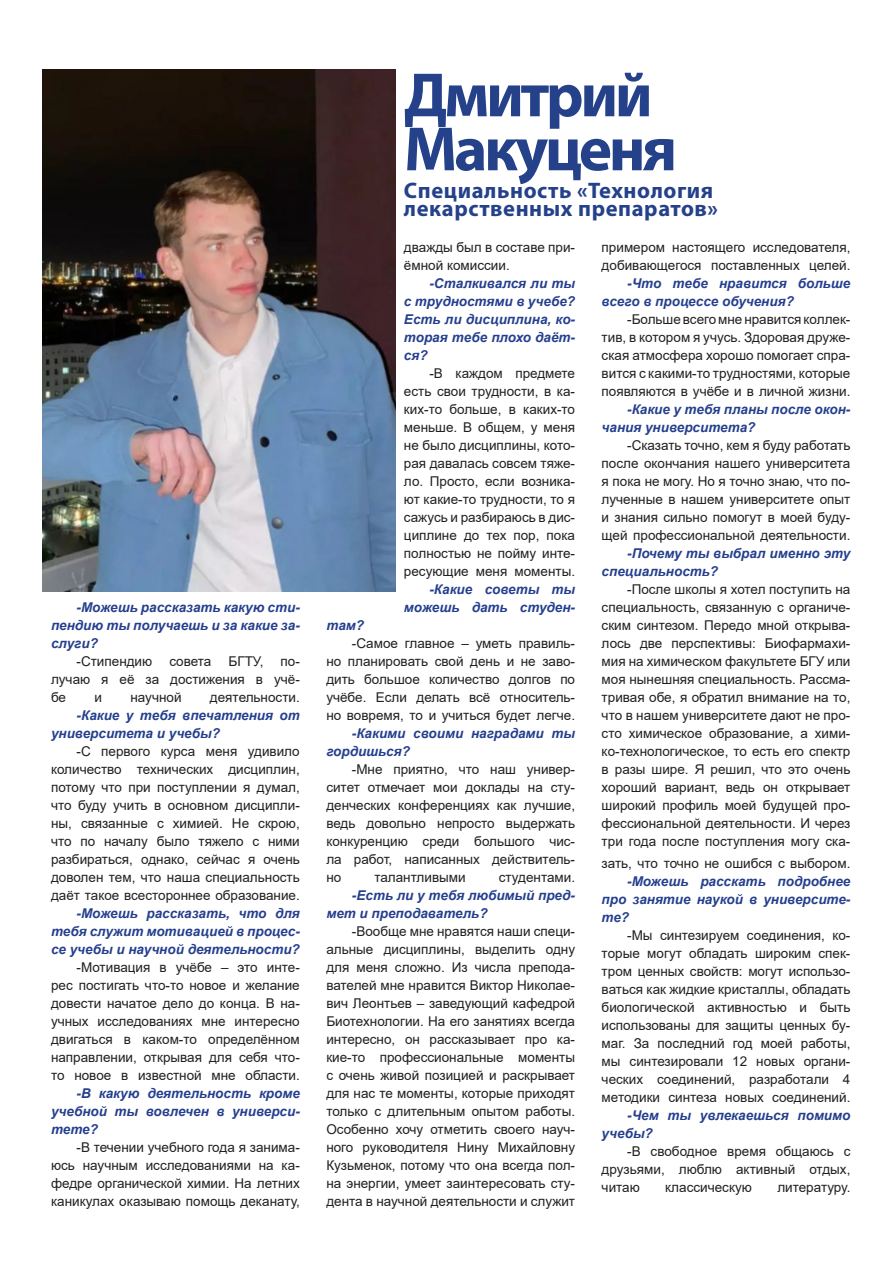
<style>
.page{position:relative;width:893px;height:1263px;background:#fff}
.page>*{position:absolute;margin:0;border:0;box-sizing:border-box;transform-origin:0 0}
.t1{font:700 63px "Myriad Pro";letter-spacing:-.05em;color:#24418a}
.t2{font:700 22.5px "Myriad Pro";letter-spacing:.025em;color:#24418a}
.t3{font:13.5px/18px "Arial";color:#231f20;text-align:justify}
.t4{font:italic 700 13.5px/18px "Arial";color:#253f8e}
</style>
<div class="page">
<img style="left:43px;top:69px;width:352px;height:522px">
<p class="t4" style="left:51px;top:598px;width:250px;text-align:justify;text-indent:26px">-Можешь рассказать какую сти&shy;пендию ты получаешь и за какие за&shy;слуги?</p>
<p class="t3" style="left:77px;top:652px;width:77px">-Стипендию</p>
<p class="t3" style="left:169px;top:652px;width:44px">совета</p>
<p class="t3" style="left:228px;top:652px;width:36px">БГТУ,</p>
<p class="t3" style="left:51px;top:652px;width:250px;text-indent:229px">по&shy;лучаю я её за достижения в учё&shy;бе</p>
<p class="t3" style="left:95px;top:688px;width:9px">и</p>
<p class="t3" style="left:130px;top:688px;width:53px">научной</p>
<p class="t3" style="left:210px;top:688px;width:91px">деятельности.</p>
<p class="t4" style="left:51px;top:706px;width:250px;text-indent:26px">-Какие у тебя впечатления от университета и учебы?</p>
<p class="t3" style="left:51px;top:742px;width:250px;text-indent:26px">-С первого курса меня удивило количество технических дисциплин, потому что при поступлении я думал, что буду учить в основном дисципли&shy;ны, связанные с химией. Не скрою, что по началу было тяжело с ними разбираться, однако, сейчас я очень доволен тем, что наша специальность даёт такое всестороннее образование.</p>
<p class="t4" style="left:51px;top:904px;width:250px;text-align:justify;text-indent:26px">-Можешь рассказать, что для тебя служит мотивацией в процес&shy;се учебы и научной деятельности?</p>
<p class="t3" style="left:51px;top:958px;width:250px;text-indent:26px">-Мотивация в учёбе – это инте&shy;рес постигать что-то новое и желание довести начатое дело до конца. В на&shy;учных исследованиях мне интересно двигаться в каком-то определённом направлении, открывая для себя что&shy;то новое в известной мне области.</p>
<p class="t4" style="left:51px;top:1084px;width:250px;text-align:justify;text-indent:26px">-В какую деятельность кроме учебной ты вовлечен в универси&shy;тете?</p>
<p class="t3" style="left:51px;top:1138px;width:250px;text-indent:26px">-В течении учебного года я занима&shy;юсь научным исследованиями на ка&shy;федре органической химии. На летних каникулах оказываю помощь деканату,</p>
<p class="t1" style="left:404px;top:54px;width:250px">Дмитрий</p>
<p class="t1" style="left:404px;top:108px;width:275px">Макуценя</p>
<p class="t2" style="left:404px;top:176px;width:311px">Специальность «Технология</p>
<p class="t2" style="left:404px;top:194px;width:316px">лекарственных препаратов»</p>
<p class="t3" style="left:404px;top:238px;width:173px">дважды был в составе при&shy;ёмной комиссии.</p>
<p class="t4" style="left:404px;top:275px;width:173px;text-align:justify;text-indent:26px">-Сталкивался ли ты с трудностями в учебе?<br>Есть ли дисциплина, ко&shy;торая тебе плохо даёт&shy;ся?</p>
<p class="t3" style="left:404px;top:364px;width:173px;text-indent:26px">-В каждом предмете есть свои трудности, в ка&shy;ких-то больше, в каких-то меньше. В общем, у меня не было дисциплины, кото&shy;рая давалась совсем тяже&shy;ло. Просто, если возника&shy;ют какие-то трудности, то я сажусь и разбираюсь в дис&shy;циплине до тех пор, пока полностью не пойму инте&shy;ресующие меня моменты.</p>
<p class="t4" style="left:404px;top:581px;width:173px;text-align:right">-Какие советы ты можешь дать студен-</p>
<p class="t4" style="left:326px;top:617px;width:39px">там?</p>
<p class="t3" style="left:326px;top:634px;width:250px;text-indent:26px">-Самое главное – уметь правиль&shy;но планировать свой день и не заво&shy;дить большое количество долгов по учёбе. Если делать всё относитель&shy;но вовремя, то и учиться будет легче.</p>
<p class="t4" style="left:326px;top:725px;width:250px;text-indent:26px">-Какими своими наградами ты гордишься?</p>
<p class="t3" style="left:326px;top:760px;width:250px;text-indent:26px">-Мне приятно, что наш универ&shy;ситет отмечает мои доклады на сту&shy;денческих конференциях как лучшие, ведь довольно непросто выдержать конкуренцию среди большого чис&shy;ла работ, написанных действитель&shy;но</p>
<p class="t3" style="left:374px;top:868px;width:93px">талантливыми</p>
<p class="t3" style="left:499px;top:868px;width:78px">студентами.</p>
<p class="t4" style="left:326px;top:887px;width:250px;text-indent:26px">-Есть ли у тебя любимый пред&shy;мет и преподаватель?</p>
<p class="t3" style="left:326px;top:922px;width:250px;text-indent:26px">-Вообще мне нравятся наши специ&shy;альные дисциплины, выделить одну для меня сложно. Из числа препода&shy;вателей мне нравится Виктор Николае&shy;вич Леонтьев – заведующий кафедрой Биотехнологии. На его занятиях всегда интересно, он рассказывает про ка&shy;кие-то профессиональные моменты с очень живой позицией и раскрывает для нас те моменты, которые приходят только с длительным опытом работы.<br>Особенно хочу отметить своего науч&shy;ного руководителя Нину Михайловну Кузьменок, потому что она всегда пол&shy;на энергии, умеет заинтересовать сту&shy;дента в научной деятельности и служит</p>
<p class="t3" style="left:602px;top:238px;width:250px">примером настоящего исследователя, добивающегося поставленных целей.</p>
<p class="t4" style="left:602px;top:275px;width:250px;text-indent:26px">-Что тебе нравится больше всего в процессе обучения?</p>
<p class="t3" style="left:602px;top:310px;width:250px;text-indent:26px">-Больше всего мне нравится коллек&shy;тив, в котором я учусь. Здоровая друже&shy;ская атмосфера хорошо помогает спра&shy;вится с какими-то трудностями, которые появляются в учёбе и в личной жизни.</p>
<p class="t4" style="left:602px;top:401px;width:250px;text-indent:26px">-Какие у тебя планы после окон&shy;чания университета?</p>
<p class="t3" style="left:602px;top:436px;width:250px;text-indent:26px">-Сказать точно, кем я буду работать после окончания нашего университета я пока не могу. Но я точно знаю, что по&shy;лученные в нашем университете опыт и знания сильно помогут в моей буду&shy;щей профессиональной деятельности.</p>
<p class="t4" style="left:602px;top:545px;width:250px;text-indent:26px">-Почему ты выбрал именно эту специальность?</p>
<p class="t3" style="left:602px;top:580px;width:250px;text-indent:26px">-После школы я хотел поступить на специальность, связанную с органиче&shy;ским синтезом. Передо мной открыва&shy;лось две перспективы: Биофармахи&shy;мия на химическом факультете БГУ или моя нынешняя специальность. Рассма&shy;тривая обе, я обратил внимание на то, что в нашем университете дают не про&shy;сто химическое образование, а хими&shy;ко-технологическое, то есть его спектр в разы шире. Я решил, что это очень хороший вариант, ведь он открывает широкий профиль моей будущей про&shy;фессиональной деятельности. И через три года после поступления могу ска-</p>
<p class="t3" style="left:602px;top:854px;width:250px">зать, что точно не ошибся с выбором.</p>
<p class="t4" style="left:602px;top:872px;width:250px;text-align:justify;text-indent:26px">-Можешь расскать подробнее про занятие наукой в университе&shy;те?</p>
<p class="t3" style="left:602px;top:926px;width:250px;text-indent:26px">-Мы синтезируем соединения, ко&shy;торые могут обладать широким спек&shy;тром ценных свойств: могут использо&shy;ваться как жидкие кристаллы, обладать биологической активностью и быть использованы для защиты ценных бу&shy;маг. За последний год моей работы, мы синтезировали 12 новых органи&shy;ческих соединений, разработали 4 методики синтеза новых соединений.</p>
<p class="t4" style="left:602px;top:1106px;width:250px;text-indent:26px">-Чем ты увлекаешься помимо учебы?</p>
<p class="t3" style="left:602px;top:1142px;width:250px;text-indent:26px">-В свободное время общаюсь с друзьями, люблю активный отдых, читаю</p>
<p class="t3" style="left:665px;top:1178px;width:88px">классическую</p>
<p class="t3" style="left:777px;top:1178px;width:75px">литературу.</p>
</div>
